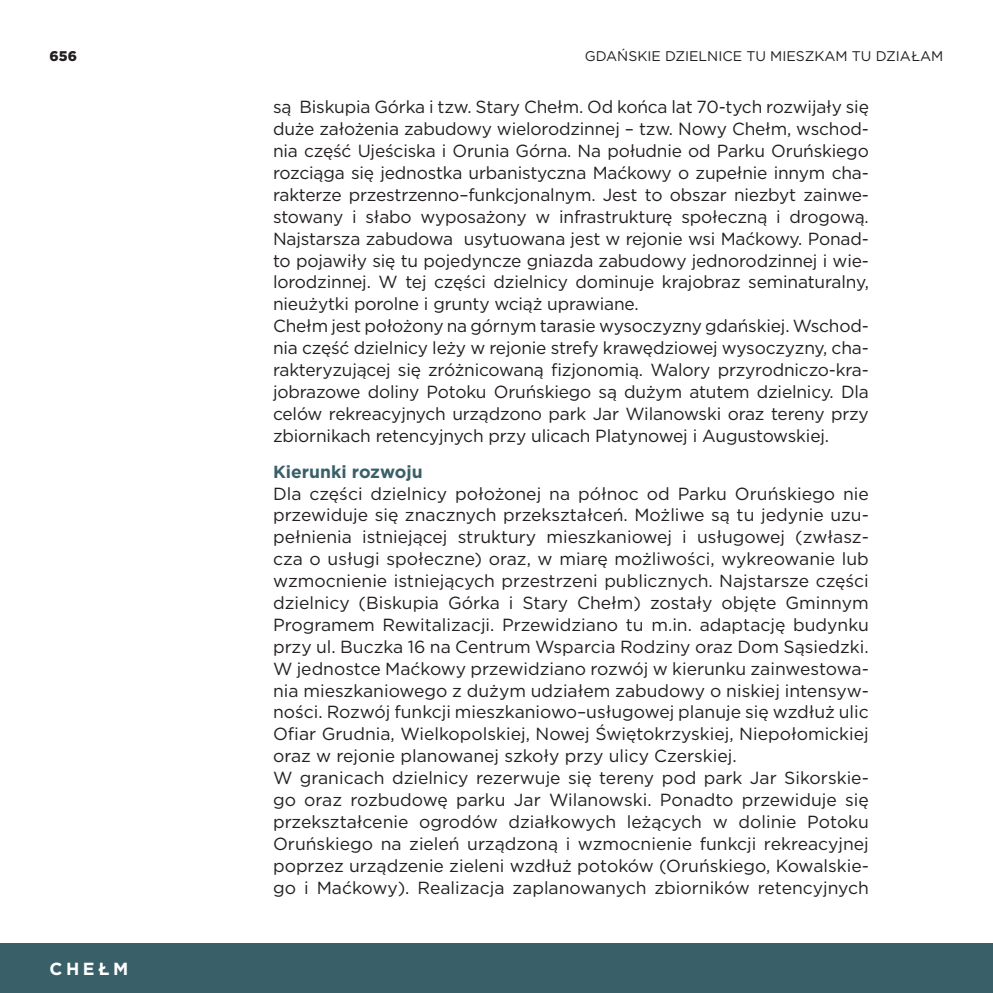
<style>
.page{position:relative;width:993px;height:993px;background:#fff}
.page>*{position:absolute;margin:0;border:0;box-sizing:border-box;transform-origin:0 0}
.t1{font:17.5px/21.9px "Gotham";letter-spacing:-.01em;color:#231f20}
.t2{font:700 17.5px "Gotham";color:#395f68}
.t3{font:700 17.5px "Gotham";letter-spacing:.2em;color:#fff}
.t4{font:14px "Gotham";color:#231f20}
.t5{font:900 14px "Gotham";color:#231f20}
</style>
<div class="page">
<div style="left:0;top:943px;width:992px;height:49px;background:#395f68"></div>
<p class="t5" style="left:50px;top:46px;width:29px">656</p>
<p class="t4" style="left:584px;top:47px;width:360px">GDAŃSKIE DZIELNICE TU MIESZKAM TU DZIAŁAM</p>
<p class="t1" style="left:273px;top:96px;width:597px">są Biskupia Górka i tzw. Stary Chełm. Od końca lat 70-tych rozwijały się duże założenia zabudowy wielorodzinnej – tzw. Nowy Chełm, wschod&shy;nia część Ujeściska i Orunia Górna. Na południe od Parku Oruńskiego rozciąga się jednostka urbanistyczna Maćkowy o zupełnie innym cha&shy;rakterze przestrzenno–funkcjonalnym. Jest to obszar niezbyt zainwe&shy;stowany i słabo wyposażony w infrastrukturę społeczną i drogową.<br>Najstarsza zabudowa usytuowana jest w rejonie wsi Maćkowy. Ponad&shy;to pojawiły się tu pojedyncze gniazda zabudowy jednorodzinnej i wie&shy;lorodzinnej. W tej części dzielnicy dominuje krajobraz seminaturalny, nieużytki porolne i grunty wciąż uprawiane.<br>Chełm jest położony na górnym tarasie wysoczyzny gdańskiej. Wschod&shy;nia część dzielnicy leży w rejonie strefy krawędziowej wysoczyzny, cha&shy;rakteryzującej się zróżnicowaną fizjonomią. Walory przyrodniczo-kra&shy;jobrazowe doliny Potoku Oruńskiego są dużym atutem dzielnicy. Dla celów rekreacyjnych urządzono park Jar Wilanowski oraz tereny przy zbiornikach retencyjnych przy ulicach Platynowej i Augustowskiej.</p>
<p class="t2" style="left:273px;top:459px;width:151px">Kierunki rozwoju</p>
<p class="t1" style="left:273px;top:482px;width:597px">Dla części dzielnicy położonej na północ od Parku Oruńskiego nie przewiduje się znacznych przekształceń. Możliwe są tu jedynie uzu&shy;pełnienia istniejącej struktury mieszkaniowej i usługowej (zwłasz&shy;cza o usługi społeczne) oraz, w miarę możliwości, wykreowanie lub wzmocnienie istniejących przestrzeni publicznych. Najstarsze części dzielnicy (Biskupia Górka i Stary Chełm) zostały objęte Gminnym Programem Rewitalizacji. Przewidziano tu m.in. adaptację budynku przy ul. Buczka 16 na Centrum Wsparcia Rodziny oraz Dom Sąsiedzki.<br>W jednostce Maćkowy przewidziano rozwój w kierunku zainwestowa&shy;nia mieszkaniowego z dużym udziałem zabudowy o niskiej intensyw&shy;ności. Rozwój funkcji mieszkaniowo–usługowej planuje się wzdłuż ulic Ofiar Grudnia, Wielkopolskiej, Nowej Świętokrzyskiej, Niepołomickiej oraz w rejonie planowanej szkoły przy ulicy Czerskiej.<br>W granicach dzielnicy rezerwuje się tereny pod park Jar Sikorskie&shy;go oraz rozbudowę parku Jar Wilanowski. Ponadto przewiduje się przekształcenie ogrodów działkowych leżących w dolinie Potoku Oruńskiego na zieleń urządzoną i wzmocnienie funkcji rekreacyjnej poprzez urządzenie zieleni wzdłuż potoków (Oruńskiego, Kowalskie&shy;go i Maćkowy). Realizacja zaplanowanych zbiorników retencyjnych</p>
<p class="t3" style="left:50px;top:957px;width:80px">CHEŁM</p>
</div>
